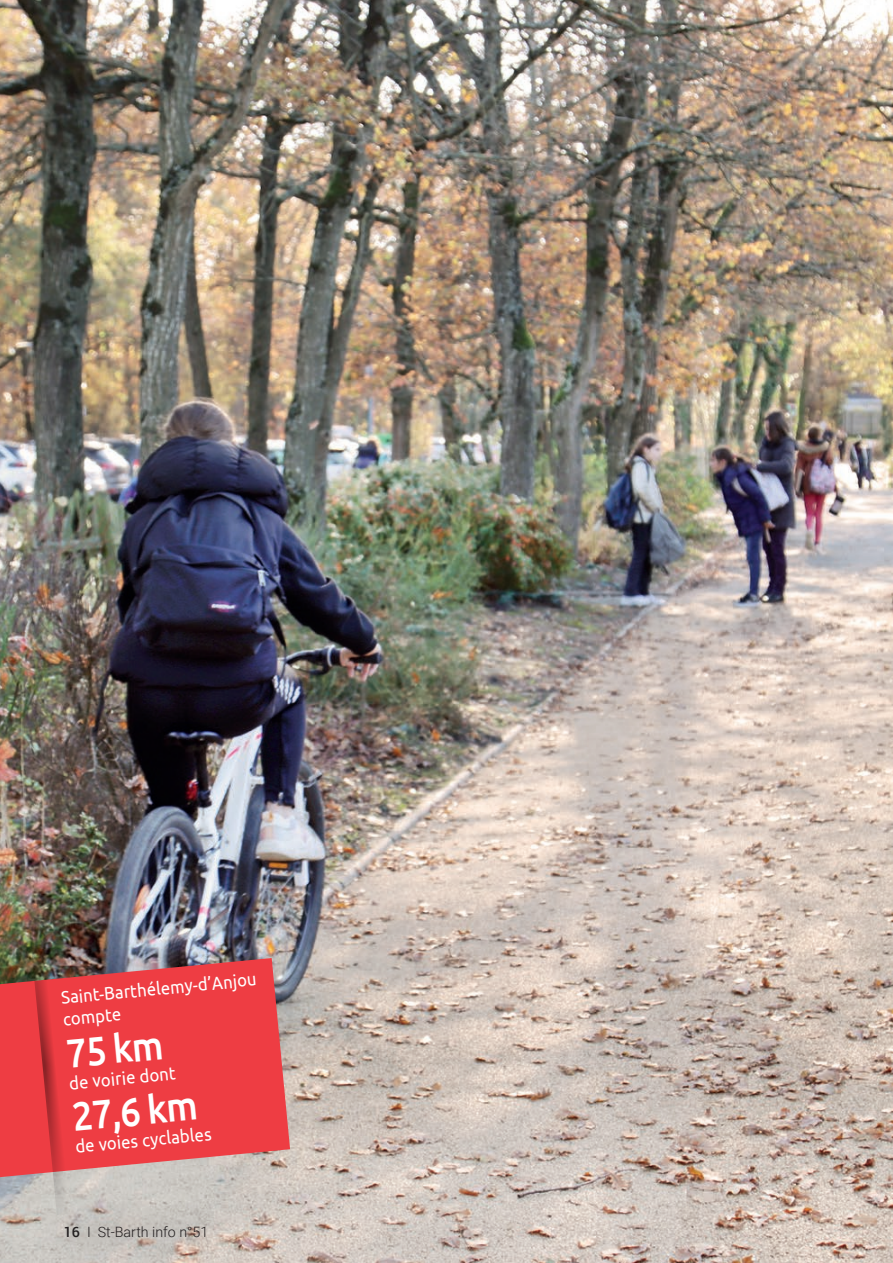
<style>
.page{position:relative;width:893px;height:1263px;background:#fff}
.page>*{position:absolute;margin:0;border:0;box-sizing:border-box;transform-origin:0 0}
.t1{font:500 40.5px "Ubuntu";color:#fff;scale:.9 1}
.t2{font:18.45px/22.4px "Ubuntu";color:#fff;scale:.9 1}
.t3{font:300 14.25px "Roboto";color:#231f20}
.t4{font:500 14.25px "Roboto";color:#231f20}
</style>
<div class="page">
<img style="left:0;top:0;width:893px;height:1263px">
<svg style="left:40px;top:1201px;width:190px;height:62px;background:#c7c1bb"></svg>
<svg style="left:0;top:958px;width:290px;height:219px;background:#e24b50"></svg>
<img style="left:27px;top:904px;width:45px;height:311px">
<p class="t2" style="left:60px;top:985px;width:220px;rotate:-5deg">Saint-Barthélemy-d’Anjou compte</p>
<h1 class="t1" style="left:64px;top:1028px;width:109px;rotate:-6deg">75 km</h1>
<p class="t2" style="left:68px;top:1071px;width:120px;rotate:-5deg">de voirie dont</p>
<h1 class="t1" style="left:70px;top:1092px;width:141px;rotate:-6deg">27,6 km</h1>
<p class="t2" style="left:74px;top:1134px;width:153px;rotate:-5deg">de voies cyclables</p>
<p class="t4" style="left:64px;top:1222px;width:18px">16</p>
<p class="t3" style="left:87px;top:1222px;width:123px">I St-Barth info n°51</p>
</div>
